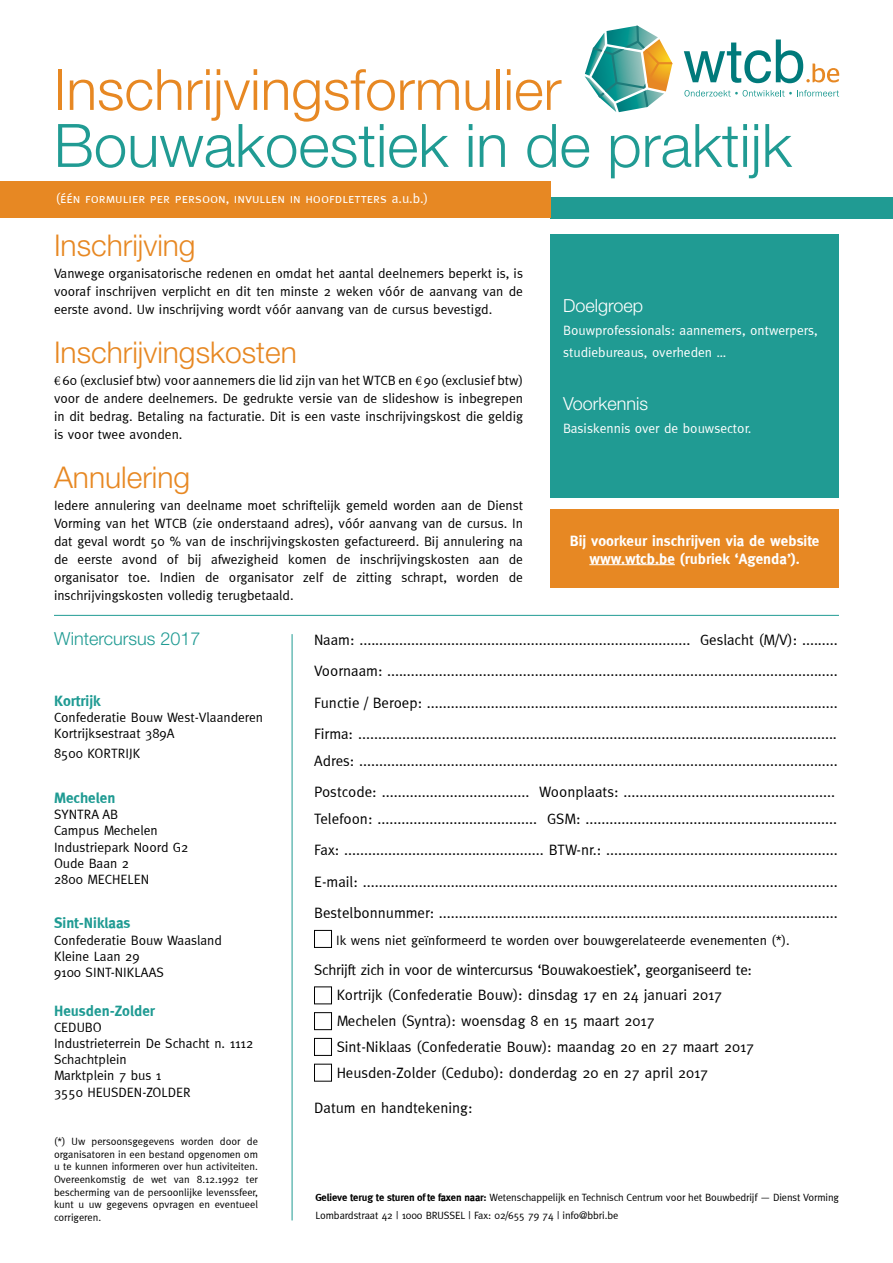
<style>
.page{position:relative;width:893px;height:1263px;background:#fff}
.page>*{position:absolute;margin:0;border:0;box-sizing:border-box;transform-origin:0 0}
.t1{font:300 60px "Helvetica Neue LT Std";color:#209b93}
.t2{font:300 57px "Helvetica Neue LT Std";color:#e78823}
.t3{font:300 30px "Helvetica Neue LT Std";color:#e78823}
.t4{font:300 18px "Helvetica Neue LT Std";color:#fff}
.t5{font:300 18px "Helvetica Neue LT Std";color:#209b93}
.t6{font:15px/31.2px "Meta";color:#000;text-align:justify}
.t7{font:700 15px/18px "Meta";color:#fff;text-align:center}
.t8{font:700 15px "Meta";color:#209b93}
.t9{font:13.5px/16.2px "Meta";color:#000}
.t10{font:13.5px/22.2px "Meta";color:#fff}
.t11{font:13.5px "Meta Caps";color:#fff}
.t12{font:10.5px/12.6px "Meta";letter-spacing:-.01em;color:#000}
.s1{font-family:"Meta"}
.s2{font-family:"Minion Pro"}
.s3{font-weight:700}
.s4{font-family:"Helvetica Neue LT Std";font-weight:300}
</style>
<div class="page">
<svg style="left:585px;top:26px;width:87px;height:86px"></svg>
<svg style="left:684px;top:40px;width:155px;height:43px"></svg>
<svg style="left:684px;top:90px;width:155px;height:7px"></svg>
<div style="left:550px;top:197px;width:343px;height:21px;background:#209b93"></div>
<div style="left:0;top:181px;width:550px;height:37px;background:#e78823"></div>
<div style="left:550px;top:234px;width:289px;height:264px;background:#209b93"></div>
<div style="left:550px;top:510px;width:289px;height:78px;background:#e78823"></div>
<hr style="left:589px;top:564px;width:86px;height:1px;background:#fff">
<hr style="left:54px;top:615px;width:785px;height:1px;background:#209b93">
<hr style="left:292px;top:634px;width:1px;height:586px;background:#209b93">
<div style="left:314px;top:930px;width:18px;height:18px;border:1px solid #000"></div>
<div style="left:314px;top:987px;width:18px;height:17px;border:1px solid #000"></div>
<div style="left:314px;top:1012px;width:18px;height:18px;border:1px solid #000"></div>
<div style="left:314px;top:1038px;width:18px;height:17px;border:1px solid #000"></div>
<div style="left:314px;top:1064px;width:18px;height:17px;border:1px solid #000"></div>
<h2 class="t2" style="left:54px;top:55px;width:509px">Inschrijvingsformulier</h2>
<h1 class="t1" style="left:54px;top:109px;width:739px">Bouwakoestiek in de praktijk</h1>
<p class="t11" style="left:56px;top:191px;width:374px">(één formulier per persoon, invullen in hoofdletters <span class="s1">a.u.b.</span>)</p>
<h3 class="t3" style="left:54px;top:227px;width:143px">Inschrijving</h3>
<p class="t9" style="left:54px;top:264px;width:470px;line-height:18px;text-align:justify">Vanwege organisatorische redenen en omdat het aantal deelnemers beperkt is, is vooraf inschrijven verplicht en dit ten minste 2 weken vóór de aanvang van de eerste avond. Uw inschrijving wordt vóór aanvang van de cursus bevestigd.</p>
<h3 class="t3" style="left:54px;top:334px;width:244px">Inschrijvingskosten</h3>
<p class="t9" style="left:54px;top:371px;width:471px;line-height:18px;text-align:justify"><span class="s2">€</span> 60 (exclusief btw) voor aannemers die lid zijn van het WTCB en <span class="s2">€</span> 90 (exclusief btw) voor de andere deelnemers. De gedrukte versie van de slideshow is inbegrepen in dit bedrag. Betaling na facturatie. Dit is een vaste inschrijvingskost die geldig is voor twee avonden.</p>
<h3 class="t3" style="left:54px;top:459px;width:138px">Annulering</h3>
<p class="t9" style="left:54px;top:497px;width:471px;line-height:18px;text-align:justify">Iedere annulering van deelname moet schriftelijk gemeld worden aan de Dienst Vorming van het WTCB (zie onderstaand adres), vóór aanvang van de cursus. In dat geval wordt 50 % van de inschrijvingskosten gefactureerd. Bij annulering na de eerste avond of bij afwezigheid komen de inschrijvingskosten aan de organisator toe. Indien de organisator zelf de zitting schrapt, worden de inschrijvingskosten volledig terugbetaald.</p>
<p class="t4" style="left:563px;top:295px;width:82px">Doelgroep</p>
<p class="t10" style="left:563px;top:319px;width:256px">Bouwprofessionals: aannemers, ontwerpers, studiebureaus, overheden …</p>
<p class="t4" style="left:563px;top:393px;width:87px">Voorkennis</p>
<p class="t10" style="left:563px;top:417px;width:190px">Basiskennis over de bouwsector.</p>
<p class="t7" style="left:570px;top:531px;width:251px">Bij voorkeur inschrijven via de website www.wtcb.be (rubriek ‘Agenda’).</p>
<p class="t5" style="left:54px;top:627px;width:148px">Wintercursus 2017</p>
<p class="t8" style="left:54px;top:692px;width:48px">Kortrijk</p>
<p class="t9" style="left:54px;top:709px;width:211px">Confederatie Bouw West-Vlaanderen<br>Kortrijksestraat 389A</p>
<p class="t9" style="left:54px;top:745px;width:88px">8500 KORTRIJK</p>
<p class="t8" style="left:54px;top:789px;width:63px">Mechelen</p>
<p class="t9" style="left:54px;top:806px;width:136px">SYNTRA AB<br>Campus Mechelen<br>Industriepark Noord G2<br>Oude Baan 2<br>2800 MECHELEN</p>
<p class="t8" style="left:54px;top:914px;width:78px">Sint-Niklaas</p>
<p class="t9" style="left:54px;top:932px;width:169px">Confederatie Bouw Waasland<br>Kleine Laan 29<br>9100 SINT-NIKLAAS</p>
<p class="t8" style="left:54px;top:1002px;width:102px">Heusden-Zolder</p>
<p class="t9" style="left:54px;top:1019px;width:201px">CEDUBO<br>Industrieterrein De Schacht n. 1112<br>Schachtplein<br>Marktplein 7 bus 1<br>3550 HEUSDEN-ZOLDER</p>
<p class="t12" style="left:54px;top:1135px;width:205px;text-align:justify">(*) Uw persoonsgegevens worden door de organisatoren in een bestand opgenomen om u te kunnen informeren over hun activiteiten.<br>Overeenkomstig de wet van 8.12.1992 ter bescherming van de persoonlijke levenssfeer, kunt u uw gegevens opvragen en eventueel corrigeren.</p>
<p class="t6" style="left:314px;top:624px;width:525px">Naam: ................................................................................... Geslacht (M/V): .........<br>Voornaam: .................................................................................................................<br>Functie / Beroep: .......................................................................................................<br>Firma: ........................................................................................................................</p>
<p class="t6" style="left:314px;top:745px;width:525px">Adres: ........................................................................................................................<br>Postcode: ..................................... Woonplaats: .....................................................</p>
<p class="t6" style="left:314px;top:803px;width:525px">Telefoon: ........................................ GSM: ...............................................................<br>Fax: .................................................. BTW-nr.: ..........................................................<br>E-mail: .......................................................................................................................<br>Bestelbonnummer: ....................................................................................................</p>
<p class="t9" style="left:336px;top:932px;width:455px">Ik wens niet geïnformeerd te worden over bouwgerelateerde evenementen (*).</p>
<p class="t6" style="left:337px;top:956px;width:419px;line-height:25.8px;text-align:left;text-indent:-22px">Schrijft zich in voor de wintercursus ‘Bouwakoestiek’, georganiseerd te:<br>Kortrijk (Confederatie Bouw): dinsdag 17 en 24 januari 2017<br>Mechelen (Syntra): woensdag 8 en 15 maart 2017<br>Sint-Niklaas (Confederatie Bouw): maandag 20 en 27 maart 2017<br>Heusden-Zolder (Cedubo): donderdag 20 en 27 april 2017</p>
<p class="t6" style="left:314px;top:1092px;width:160px">Datum en handtekening:</p>
<p class="t12" style="left:315px;top:1188px;width:525px;line-height:17.7px"><span class="s3">Gelieve terug te sturen of te faxen naar:</span> Wetenschappelijk en Technisch Centrum voor het Bouwbedrijf <span class="s4">—</span> Dienst Vorming<br>Lombardstraat 42 | 1000 BRUSSEL | Fax: 02/655 79 74 | info@bbri.be</p>
</div>
